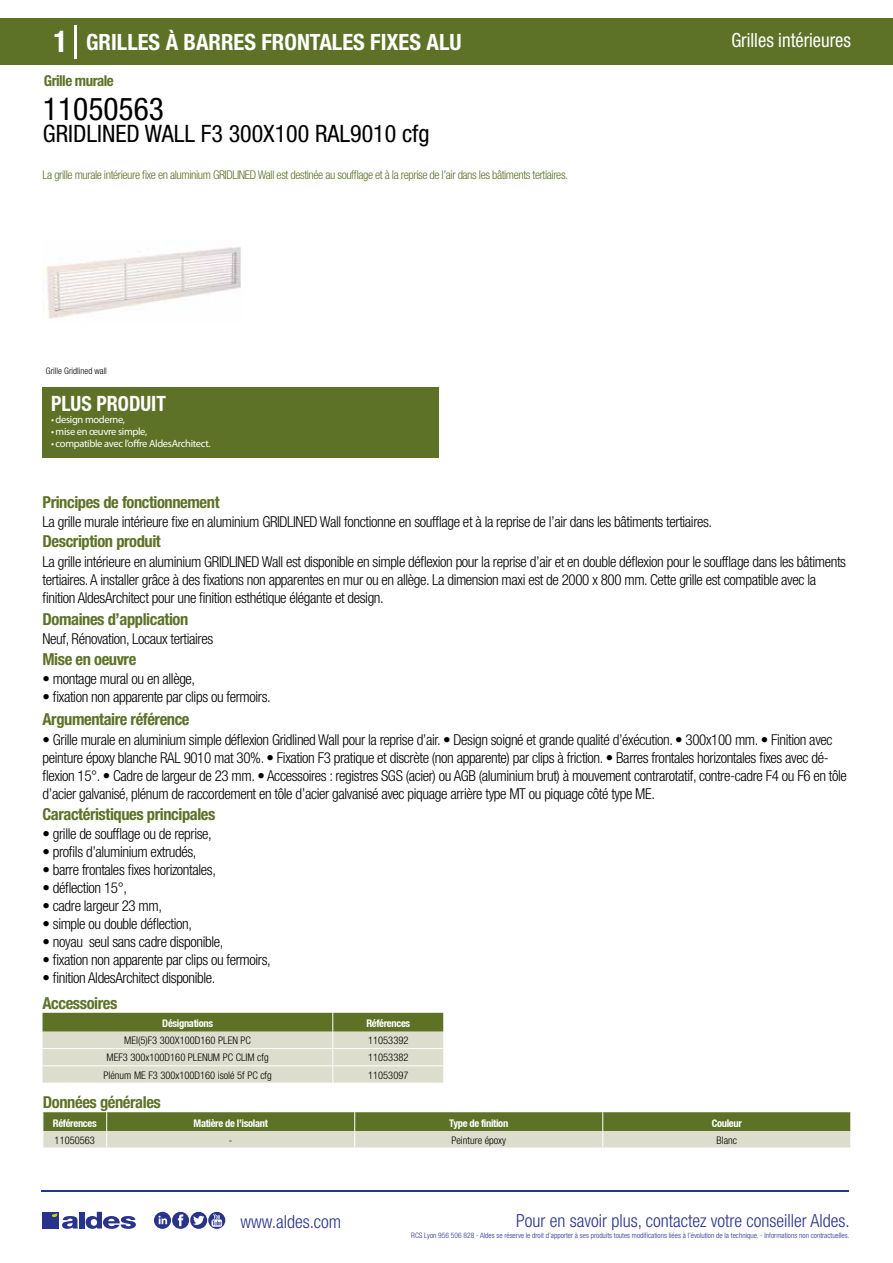
<style>
.page{position:relative;width:893px;height:1263px;background:#fff}
.page>*{position:absolute;margin:0;border:0;box-sizing:border-box;transform-origin:0 0}
.t1{font:condensed 31.5px "Helvetica Neue LT Std";color:#000}
.t2{font:condensed 24px "Helvetica Neue LT Std";color:#000}
.t3{font:700 condensed 22.5px "Helvetica Neue LT Std";color:#fff}
.t4{font:700 condensed 21px "Helvetica Neue";color:#fff;scale:.95 1}
.t5{font:condensed 19.5px "Helvetica Neue LT Std";color:#fff;scale:.95 1}
.t6{font:300 condensed 18px "Helvetica Neue";color:#28348b}
.t7{font:700 condensed 16.5px "Helvetica Neue LT Std";letter-spacing:-.025em;color:#5d7227}
.t8{font:300 condensed 15px/18px "Helvetica Neue LT Std";letter-spacing:-.025em;color:#000}
.t9{font:700 condensed 15px "Helvetica Neue LT Std";letter-spacing:-.035em;color:#5d7227}
.t10{font:300 condensed 12px "Helvetica Neue LT Std";letter-spacing:-.035em;color:#5d7227}
.t11{font:300 condensed 10.5px "Helvetica Neue";color:#000}
.t12{font:10.5px "Myriad Pro";letter-spacing:-.03em;color:#fff}
.t13{font:700 condensed 10.5px "Helvetica Neue";letter-spacing:-.03em;color:#fff}
.t14{font:300 condensed 9px "Helvetica Neue";color:#000}
.t15{font:300 condensed 7.5px "Helvetica Neue";color:#28348b}
.s1{font-size:30px}
</style>
<div class="page">
<div style="left:0;top:18px;width:893px;height:46px;background:#5d7227"></div>
<div style="left:43px;top:387px;width:396px;height:70px;background:#5d7227"></div>
<hr style="left:74px;top:25px;width:2px;height:33px;background:#fff">
<svg style="left:43px;top:247px;width:198px;height:72px"></svg>
<svg style="left:43px;top:1013px;width:401px;height:70px;background:#bcc2a3"></svg>
<svg style="left:43px;top:1112px;width:808px;height:36px;background:#9ba678"></svg>
<hr style="left:41px;top:1190px;width:808px;height:1px;background:#28348b">
<svg style="left:154px;top:1212px;width:71px;height:17px"></svg>
<div style="left:42px;top:1212px;width:17px;height:16px;background:#28348b"></div>
<div style="left:79px;top:1212px;width:5px;height:16px;background:#28348b"></div>
<svg style="left:86px;top:1212px;width:50px;height:17px"></svg>
<svg style="left:52px;top:1213px;width:26px;height:16px"></svg>
<h3 class="t3" style="left:54px;top:28px;width:409px"><span class="s1">1</span> GRILLES À BARRES FRONTALES FIXES ALU</h3>
<h3 class="t5" style="left:731px;top:29px;width:127px">Grilles intérieures</h3>
<p class="t9" style="left:44px;top:71px;width:72px">Grille murale</p>
<h1 class="t1" style="left:43px;top:91px;width:122px">11050563</h1>
<h2 class="t2" style="left:43px;top:120px;width:388px">GRIDLINED WALL F3 300X100 RAL9010 cfg</h2>
<p class="t10" style="left:43px;top:167px;width:527px">La grille murale intérieure fixe en aluminium GRIDLINED Wall est destinée au soufflage et à la reprise de l’air dans les bâtiments tertiaires.</p>
<p class="t14" style="left:46px;top:365px;width:63px">Grille Gridlined wall</p>
<h3 class="t4" style="left:51px;top:391px;width:122px">PLUS PRODUIT</h3>
<p class="t12" style="left:51px;top:413px;width:76px">• design moderne,</p>
<p class="t12" style="left:51px;top:425px;width:98px">• mise en œuvre simple,</p>
<p class="t12" style="left:51px;top:437px;width:161px">• compatible avec l’offre AldesArchitect.</p>
<p class="t7" style="left:43px;top:492px;width:179px">Principes de fonctionnement</p>
<p class="t7" style="left:43px;top:531px;width:120px">Description produit</p>
<p class="t8" style="left:43px;top:513px;width:671px">La grille murale intérieure fixe en aluminium GRIDLINED Wall fonctionne en soufflage et à la reprise de l’air dans les bâtiments tertiaires.</p>
<p class="t8" style="left:43px;top:552px;width:805px">La grille intérieure en aluminium GRIDLINED Wall est disponible en simple déflexion pour la reprise d’air et en double déflexion pour le soufflage dans les bâtiments tertiaires. A installer grâce à des fixations non apparentes en mur ou en allège. La dimension maxi est de 2000 x 800 mm. Cette grille est compatible avec la finition AldesArchitect pour une finition esthétique élégante et design.</p>
<p class="t8" style="left:43px;top:630px;width:172px">Neuf, Rénovation, Locaux tertiaires</p>
<p class="t8" style="left:43px;top:669px;width:154px">• montage mural ou en allège,</p>
<p class="t8" style="left:43px;top:687px;width:230px">• fixation non apparente par clips ou fermoirs.</p>
<p class="t7" style="left:43px;top:609px;width:147px">Domaines d’application</p>
<p class="t7" style="left:43px;top:649px;width:95px">Mise en oeuvre</p>
<p class="t7" style="left:43px;top:709px;width:149px">Argumentaire référence</p>
<p class="t8" style="left:43px;top:730px;width:806px">• Grille murale en aluminium simple déflexion Gridlined Wall pour la reprise d’air. • Design soigné et grande qualité d’éxécution. • 300x100 mm. • Finition avec peinture époxy blanche RAL 9010 mat 30%. • Fixation F3 pratique et discrète (non apparente) par clips à friction. • Barres frontales horizontales fixes avec dé&shy;flexion 15°. • Cadre de largeur de 23 mm. • Accessoires : registres SGS (acier) ou AGB (aluminium brut) à mouvement contrarotatif, contre-cadre F4 ou F6 en tôle d’acier galvanisé, plénum de raccordement en tôle d’acier galvanisé avec piquage arrière type MT ou piquage côté type ME.</p>
<p class="t7" style="left:43px;top:804px;width:174px">Caractéristiques principales</p>
<p class="t8" style="left:43px;top:825px;width:171px">• grille de soufflage ou de reprise,</p>
<p class="t8" style="left:43px;top:843px;width:155px">• profils d’aluminium extrudés,</p>
<p class="t8" style="left:43px;top:861px;width:175px">• barre frontales fixes horizontales,</p>
<p class="t8" style="left:43px;top:879px;width:86px">• déflection 15°,</p>
<p class="t8" style="left:43px;top:897px;width:121px">• cadre largeur 23 mm,</p>
<p class="t8" style="left:43px;top:915px;width:151px">• simple ou double déflection,</p>
<p class="t8" style="left:43px;top:933px;width:182px">• noyau seul sans cadre disponible,</p>
<p class="t8" style="left:43px;top:951px;width:230px">• fixation non apparente par clips ou fermoirs,</p>
<p class="t8" style="left:43px;top:969px;width:175px">• finition AldesArchitect disponible.</p>
<p class="t7" style="left:43px;top:993px;width:76px">Accessoires</p>
<p class="t13" style="left:162px;top:1017px;width:52px">Désignations</p>
<p class="t13" style="left:366px;top:1017px;width:45px">Références</p>
<p class="t11" style="left:124px;top:1034px;width:128px">MEI(5)F3 300X100D160 PLEN PC</p>
<p class="t11" style="left:368px;top:1034px;width:42px">11053392</p>
<p class="t11" style="left:107px;top:1052px;width:164px">MEF3 300x100D160 PLENUM PC CLIM cfg</p>
<p class="t11" style="left:368px;top:1052px;width:42px">11053382</p>
<p class="t11" style="left:104px;top:1069px;width:170px">Plénum ME F3 300x100D160 isolé 5f PC cfg</p>
<p class="t11" style="left:368px;top:1069px;width:42px">11053097</p>
<p class="t7" style="left:43px;top:1092px;width:119px">Données générales</p>
<p class="t13" style="left:53px;top:1117px;width:45px">Références</p>
<p class="t13" style="left:194px;top:1117px;width:76px">Matière de l’isolant</p>
<p class="t13" style="left:449px;top:1117px;width:60px">Type de finition</p>
<p class="t13" style="left:712px;top:1117px;width:32px">Couleur</p>
<p class="t11" style="left:55px;top:1134px;width:42px">11050563</p>
<p class="t11" style="left:229px;top:1134px;width:5px">-</p>
<p class="t11" style="left:451px;top:1134px;width:56px">Peinture époxy</p>
<p class="t11" style="left:716px;top:1134px;width:22px">Blanc</p>
<p class="t6" style="left:240px;top:1211px;width:102px">www.aldes.com</p>
<p class="t6" style="left:516px;top:1211px;width:335px">Pour en savoir plus, contactez votre conseiller Aldes.</p>
<p class="t15" style="left:411px;top:1230px;width:440px">RCS Lyon 956 506 828 - Aldes se réserve le droit d’apporter à ses produits toutes modifications liées à l’évolution de la technique. - Informations non contractuelles.</p>
</div>
